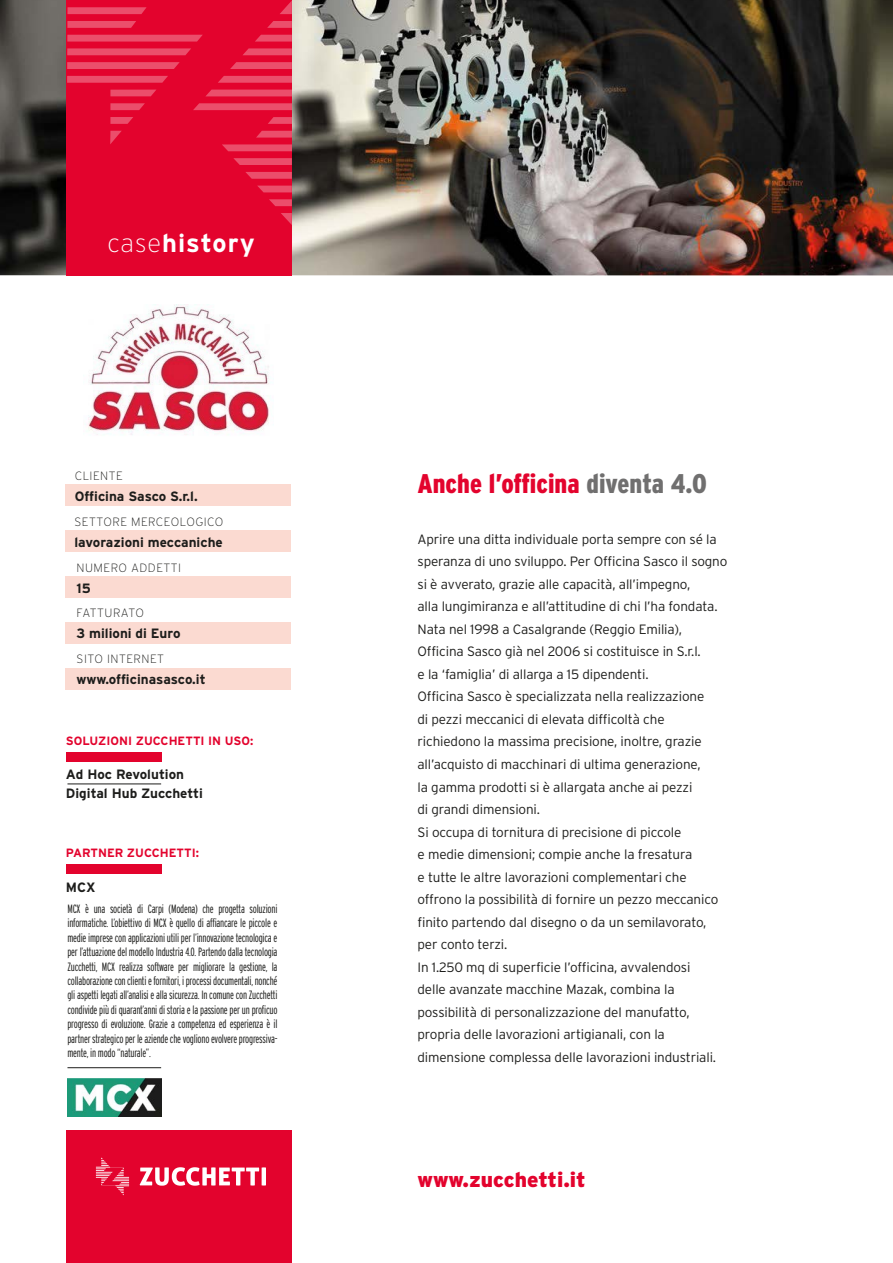
<style>
.page{position:relative;width:893px;height:1263px;background:#fff}
.page>*{position:absolute;margin:0;border:0;box-sizing:border-box;transform-origin:0 0}
.t1{font:900 27px "Interstate Condensed";color:#e3032d}
.t2{font:700 25.5px "Interstate";letter-spacing:.04em;color:#fff}
.t3{font:900 21px "Interstate";color:#e3032d}
.t4{font:300 13.5px/22.5px "Interstate";letter-spacing:-.01em;color:#1d1d1b}
.t5{font:700 13.5px/19.2px "Interstate";color:#1d1d1b}
.t6{font:300 12px/14.4px "Interstate Compressed";letter-spacing:-.02em;color:#1d1d1b;text-align:justify}
.t7{font:200 12px "Interstate";letter-spacing:.04em;color:#1d1d1b}
.t8{font:700 12px "Interstate";color:#e3032d}
.t9{font:200 12px "Interstate";letter-spacing:.02em;color:#1d1d1b}
.s1{font-weight:200}
.s2{color:#706f6f}
</style>
<div class="page">
<img style="left:0;top:0;width:893px;height:275px">
<div style="left:67px;top:0;width:225px;height:275px;background:#e3032d"></div>
<div style="left:67px;top:1131px;width:225px;height:132px;background:#e3032d"></div>
<svg style="left:255px;top:35px;width:37px;height:7px"></svg>
<svg style="left:243px;top:48px;width:49px;height:7px"></svg>
<svg style="left:267px;top:21px;width:25px;height:7px"></svg>
<svg style="left:67px;top:35px;width:136px;height:7px"></svg>
<svg style="left:67px;top:21px;width:69px;height:7px"></svg>
<svg style="left:67px;top:62px;width:113px;height:7px"></svg>
<svg style="left:280px;top:1px;width:12px;height:13px"></svg>
<svg style="left:110px;top:117px;width:23px;height:7px"></svg>
<svg style="left:230px;top:62px;width:62px;height:7px"></svg>
<svg style="left:256px;top:131px;width:36px;height:7px"></svg>
<svg style="left:222px;top:144px;width:70px;height:7px"></svg>
<svg style="left:268px;top:117px;width:24px;height:7px"></svg>
<svg style="left:193px;top:103px;width:99px;height:7px"></svg>
<svg style="left:218px;top:76px;width:74px;height:7px"></svg>
<svg style="left:245px;top:172px;width:47px;height:7px"></svg>
<svg style="left:206px;top:90px;width:86px;height:6px"></svg>
<svg style="left:281px;top:213px;width:11px;height:12px"></svg>
<svg style="left:67px;top:48px;width:124px;height:7px"></svg>
<svg style="left:110px;top:103px;width:35px;height:7px"></svg>
<svg style="left:269px;top:199px;width:23px;height:7px"></svg>
<svg style="left:67px;top:7px;width:80px;height:7px"></svg>
<svg style="left:110px;top:90px;width:46px;height:6px"></svg>
<svg style="left:258px;top:186px;width:34px;height:6px"></svg>
<svg style="left:67px;top:76px;width:101px;height:7px"></svg>
<svg style="left:110px;top:131px;width:12px;height:13px"></svg>
<svg style="left:233px;top:158px;width:59px;height:7px"></svg>
<div style="left:66px;top:752px;width:95px;height:9px;background:#e3032d"></div>
<div style="left:66px;top:864px;width:95px;height:9px;background:#e3032d"></div>
<hr style="left:67px;top:783px;width:94px;height:1px;background:#1d1d1b">
<hr style="left:67px;top:1067px;width:94px;height:1px;background:#1d1d1b">
<svg style="left:140px;top:1167px;width:126px;height:19px"></svg>
<svg style="left:96px;top:1157px;width:33px;height:38px"></svg>
<div style="left:66px;top:531px;width:225px;height:21px;background:#fbdad1"></div>
<div style="left:66px;top:577px;width:225px;height:21px;background:#fbdad1"></div>
<div style="left:66px;top:623px;width:225px;height:21px;background:#fbdad1"></div>
<div style="left:66px;top:669px;width:225px;height:21px;background:#fbdad1"></div>
<div style="left:66px;top:485px;width:225px;height:21px;background:#fbdad1"></div>
<img style="left:68px;top:1078px;width:93px;height:38px">
<img style="left:85px;top:305px;width:184px;height:130px">
<h2 class="t2" style="left:107px;top:229px;width:149px"><span class="s1">case</span>history</h2>
<p class="t7" style="left:75px;top:469px;width:50px">CLIENTE</p>
<p class="t5" style="left:75px;top:486px;width:124px">Officina Sasco S.r.l.</p>
<p class="t7" style="left:74px;top:515px;width:151px">SETTORE MERCEOLOGICO</p>
<p class="t5" style="left:74px;top:532px;width:150px">lavorazioni meccaniche</p>
<p class="t7" style="left:77px;top:561px;width:106px">NUMERO ADDETTI</p>
<p class="t5" style="left:77px;top:579px;width:16px">15</p>
<p class="t9" style="left:77px;top:607px;width:69px">FATTURATO</p>
<p class="t5" style="left:77px;top:624px;width:105px">3 milioni di Euro</p>
<p class="t7" style="left:77px;top:652px;width:89px">SITO INTERNET</p>
<p class="t5" style="left:77px;top:670px;width:131px">www.officinasasco.it</p>
<p class="t8" style="left:66px;top:734px;width:189px">SOLUZIONI ZUCCHETTI IN USO:</p>
<p class="t5" style="left:66px;top:765px;width:138px">Ad Hoc Revolution<br>Digital Hub Zucchetti</p>
<p class="t8" style="left:66px;top:846px;width:135px">PARTNER ZUCCHETTI:</p>
<p class="t5" style="left:66px;top:877px;width:31px">MCX</p>
<p class="t6" style="left:67px;top:901px;width:212px">MCX è una società di Carpi (Modena) che progetta soluzioni informatiche. L’obiettivo di MCX è quello di affiancare le piccole e medie imprese con applicazioni utili per l’innovazione tecnologica e per l’attuazione del modello Industria 4.0. Partendo dalla tecnologia Zucchetti, MCX realizza software per migliorare la gestione, la collaborazione con clienti e fornitori, i processi documentali, nonché gli aspetti legati all’analisi e alla sicurezza. In comune con Zucchetti condivide più di quarant’anni di storia e la passione per un proficuo progresso di evoluzione. Grazie a competenza ed esperienza è il partner strategico per le aziende che vogliono evolvere progressiva&shy;mente, in modo “naturale”.</p>
<h1 class="t1" style="left:417px;top:469px;width:291px">Anche l’officina <span class="s2">diventa 4.0</span></h1>
<p class="t4" style="left:417px;top:528px;width:311px">Aprire una ditta individuale porta sempre con sé la speranza di uno sviluppo. Per Officina Sasco il sogno si è avverato, grazie alle capacità, all’impegno,<br>alla lungimiranza e all’attitudine di chi l’ha fondata.<br>Nata nel 1998 a Casalgrande (Reggio Emilia), Officina Sasco già nel 2006 si costituisce in S.r.l.<br>e la ‘famiglia’ di allarga a 15 dipendenti.<br>Officina Sasco è specializzata nella realizzazione<br>di pezzi meccanici di elevata difficoltà che richiedono la massima precisione, inoltre, grazie all’acquisto di macchinari di ultima generazione,<br>la gamma prodotti si è allargata anche ai pezzi<br>di grandi dimensioni.<br>Si occupa di tornitura di precisione di piccole<br>e medie dimensioni; compie anche la fresatura<br>e tutte le altre lavorazioni complementari che offrono la possibilità di fornire un pezzo meccanico finito partendo dal disegno o da un semilavorato, per conto terzi.<br>In 1.250 mq di superficie l’officina, avvalendosi<br>delle avanzate macchine Mazak, combina la possibilità di personalizzazione del manufatto, propria delle lavorazioni artigianali, con la dimensione complessa delle lavorazioni industriali.</p>
<h3 class="t3" style="left:417px;top:1167px;width:170px">www.zucchetti.it</h3>
</div>
